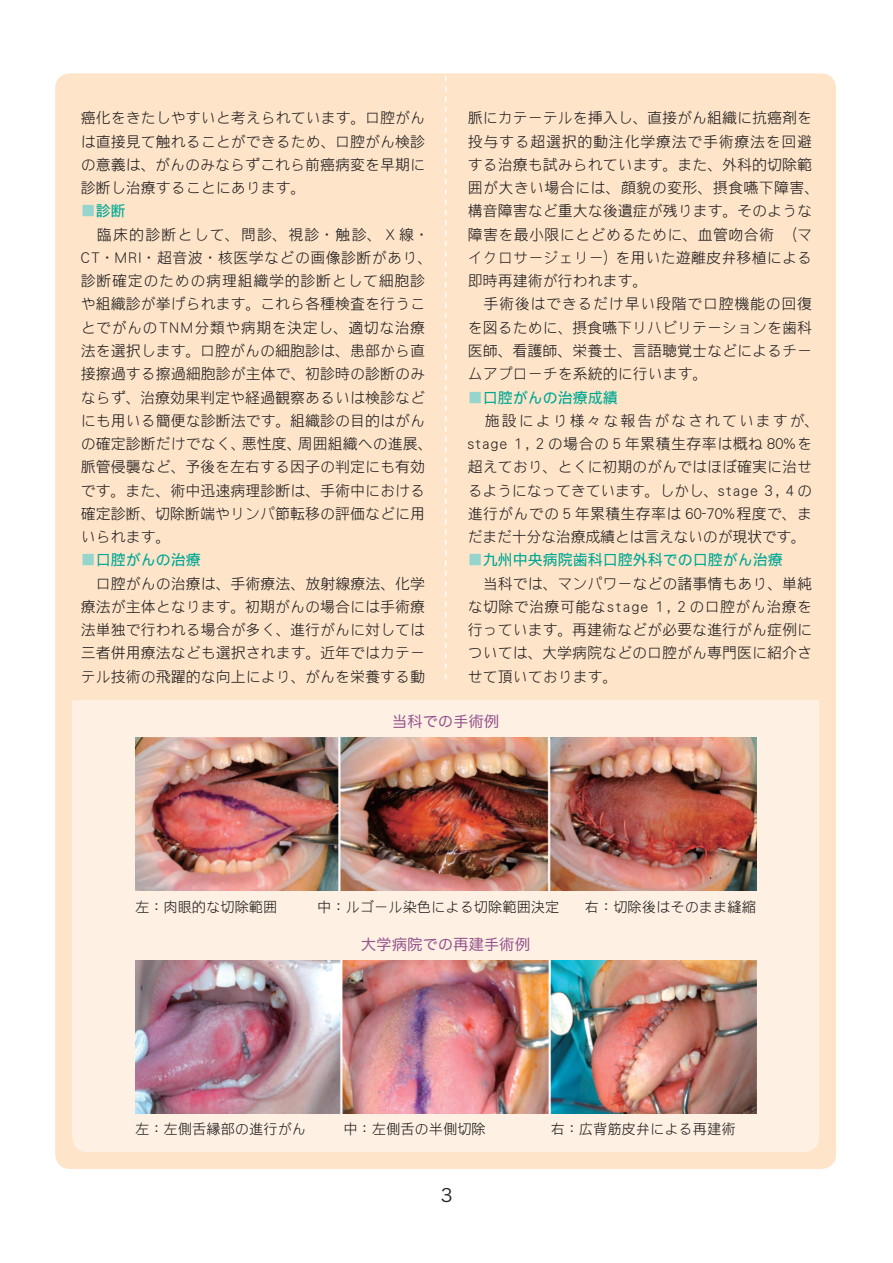
<style>
.page{position:relative;width:893px;height:1263px;background:#fff}
.page>*{position:absolute;margin:0;border:0;box-sizing:border-box;transform-origin:0 0}
.t1{font:18px "Hira Kaku Pro W3";color:#231f20}
.t2{font:15px/23.2px "DF Gothic P W3 90 pv RKSJ H";color:#231f20;text-align:justify}
.t3{font:15px "DF Gothic P W5 90 pv RKSJ H";color:#00a895}
.t4{font:15px "Hira Maru Pro W4";letter-spacing:.025em;color:#95548d}
.t5{font:14.25px "DF Gothic P W3 90 pv RKSJ H";color:#231f20}
.s1{color:#96d5ce}
</style>
<div class="page">
<div style="left:55px;top:73px;width:781px;height:1096px;background:#fee5ca;border-radius:15px"></div>
<div style="left:72px;top:700px;width:747px;height:452px;background:#fef1e4"></div>
<img style="left:135px;top:737px;width:621px;height:153px">
<img style="left:135px;top:960px;width:621px;height:153px">
<p class="t2" style="left:468px;top:106px;width:353px;text-align:left">脈にカテーテルを挿入し、直接がん組織に抗癌剤を投与する超選択的動注化学療法で手術療法を回避する治療も試みられています。また、外科的切除範囲が大きい場合には、顔貌の変形、摂食嚥下障害、構音障害など重大な後遺症が残ります。そのような障害を最小限にとどめるために、血管吻合術　（マイクロサージェリー）を用いた遊離皮弁移植による即時再建術が行われます。<br>　手術後はできるだけ早い段階で口腔機能の回復を図るために、摂食嚥下リハビリテーションを歯科医師、看護師、栄養士、言語聴覚士などによるチームアプローチを系統的に行います。</p>
<p class="t3" style="left:468px;top:390px;width:151px"><span class="s1">■</span>口腔がんの治療成績</p>
<p class="t2" style="left:468px;top:409px;width:353px;text-align:left">　施設により様々な報告がなされていますが、stage １, ２の場合の５年累積生存率は概ね 80%を超えており、とくに初期のがんではほぼ確実に治せるようになってきています。しかし、stage ３, ４の進行がんでの５年累積生存率は 60-70%程度で、まだまだ十分な治療成績とは言えないのが現状です。</p>
<p class="t3" style="left:468px;top:552px;width:317px"><span class="s1">■</span>九州中央病院歯科口腔外科での口腔がん治療</p>
<p class="t2" style="left:468px;top:571px;width:346px">　当科では、マンパワーなどの諸事情もあり、単純な切除で治療可能なstage １, ２の口腔がん治療を行っています。再建術などが必要な進行がん症例については、大学病院などの口腔がん専門医に紹介させて頂いております。</p>
<p class="t4" style="left:392px;top:708px;width:109px">当科での手術例</p>
<p class="t2" style="left:81px;top:106px;width:346px">癌化をきたしやすいと考えられています。口腔がんは直接見て触れることができるため、口腔がん検診の意義は、がんのみならずこれら前癌病変を早期に診断し治療することにあります。</p>
<p class="t3" style="left:81px;top:204px;width:46px"><span class="s1">■</span>診断</p>
<p class="t2" style="left:81px;top:223px;width:353px;text-align:left">　臨床的診断として、問診、視診・触診、Ｘ線・<br>CT・MRI・超音波・核医学などの画像診断があり、診断確定のための病理組織学的診断として細胞診や組織診が挙げられます。これら各種検査を行うことでがんのTNM分類や病期を決定し、適切な治療法を選択します。口腔がんの細胞診は、患部から直接擦過する擦過細胞診が主体で、初診時の診断のみならず、治療効果判定や経過観察あるいは検診などにも用いる簡便な診断法です。組織診の目的はがんの確定診断だけでなく、悪性度、周囲組織への進展、脈管侵襲など、予後を左右する因子の判定にも有効です。また、術中迅速病理診断は、手術中における確定診断、切除断端やリンパ節転移の評価などに用いられます。</p>
<p class="t3" style="left:81px;top:552px;width:122px"><span class="s1">■</span>口腔がんの治療</p>
<p class="t2" style="left:81px;top:571px;width:346px">　口腔がんの治療は、手術療法、放射線療法、化学療法が主体となります。初期がんの場合には手術療法単独で行われる場合が多く、進行がんに対しては三者併用療法なども選択されます。近年ではカテーテル技術の飛躍的な向上により、がんを栄養する動</p>
<p class="t5" style="left:135px;top:899px;width:144px">左：肉眼的な切除範囲</p>
<p class="t5" style="left:317px;top:899px;width:244px">中：ルゴール染色による切除範囲決定</p>
<p class="t5" style="left:585px;top:899px;width:172px">右：切除後はそのまま縫縮</p>
<p class="t4" style="left:361px;top:931px;width:170px">大学病院での再建手術例</p>
<p class="t5" style="left:135px;top:1122px;width:172px">左：左側舌縁部の進行がん</p>
<p class="t5" style="left:343px;top:1122px;width:144px">中：左側舌の半側切除</p>
<p class="t5" style="left:551px;top:1122px;width:186px">右：広背筋皮弁による再建術</p>
<p class="t1" style="left:441px;top:1179px;width:13px">3</p>
</div>
